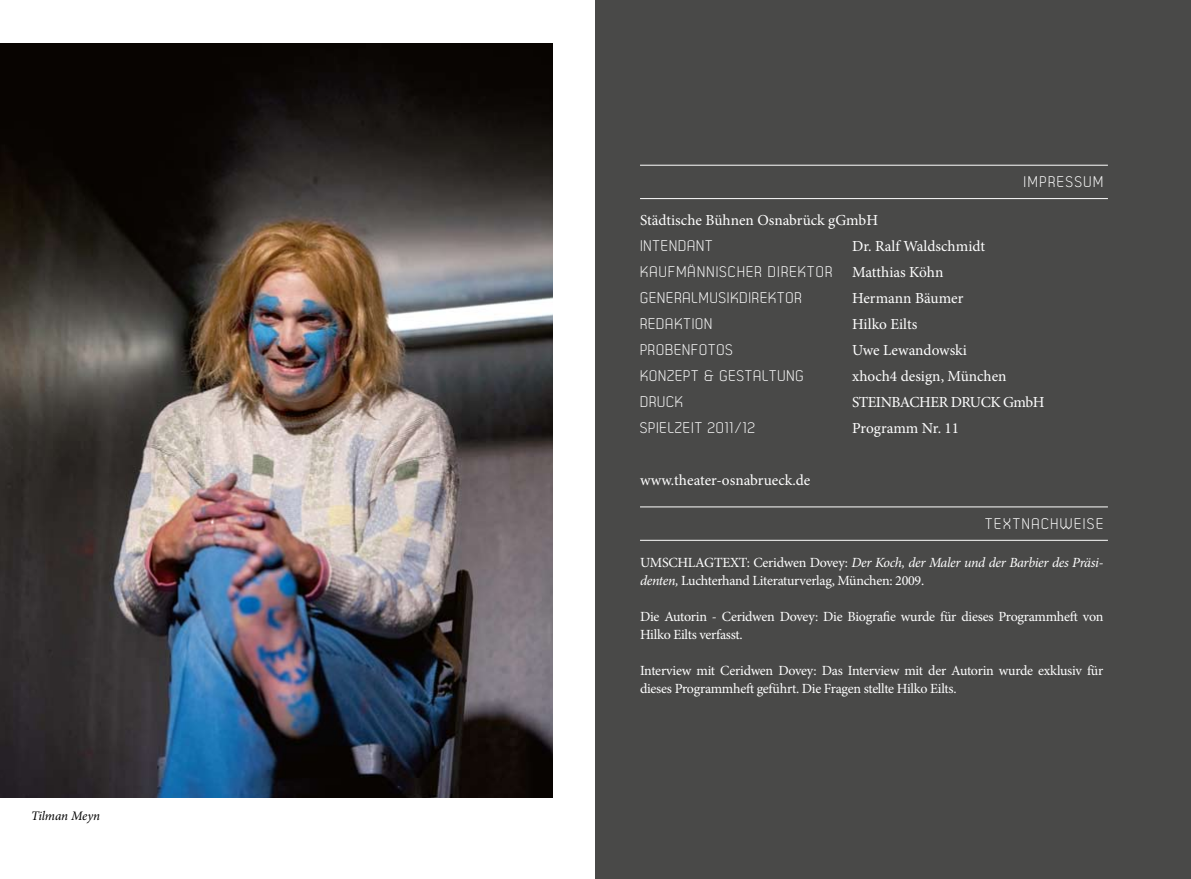
<style>
.page{position:relative;width:1191px;height:879px;background:#fff}
.page>*{position:absolute;margin:0;border:0;box-sizing:border-box;transform-origin:0 0}
.t1{font:15.4px "Minion Pro";letter-spacing:-.005em;color:#fff}
.t2{font:15.4px "Dekar Special";letter-spacing:.06em;color:#fff}
.t3{font:15.4px "Minion Pro";letter-spacing:-.03em;color:#fff}
.t4{font:15.4px "Dekar Special";letter-spacing:.105em;color:#fff}
.t5{font:14px/18px "Minion Pro";letter-spacing:-.02em;color:#fff}
.t6{font:italic 13px "Minion Pro";letter-spacing:-.01em;color:#000}
.s1{font-style:italic}
</style>
<div class="page">
<div style="left:595px;top:0;width:596px;height:879px;background:#494948"></div>
<hr style="left:640px;top:165px;width:468px;height:1px;background:#fff">
<hr style="left:640px;top:198px;width:468px;height:1px;background:#fff">
<hr style="left:640px;top:506px;width:468px;height:1px;background:#fff">
<hr style="left:640px;top:540px;width:468px;height:1px;background:#fff">
<img style="left:0;top:43px;width:553px;height:754px">
<p class="t6" style="left:31px;top:807px;width:70px">Tilman Meyn</p>
<p class="t4" style="left:1023px;top:174px;width:81px">IMPRESSUM</p>
<p class="t1" style="left:640px;top:209px;width:240px">Städtische Bühnen Osnabrück gGmbH</p>
<p class="t2" style="left:640px;top:238px;width:14px">INTENDANT</p>
<p class="t1" style="left:852px;top:235px;width:134px">Dr. Ralf Waldschmidt</p>
<p class="t2" style="left:640px;top:264px;width:19px">KAUFMÄNNISCHER</p>
<p class="t2" style="left:768px;top:264px;width:18px">DIREKTOR</p>
<p class="t1" style="left:852px;top:261px;width:93px">Matthias Köhn</p>
<p class="t2" style="left:640px;top:290px;width:10px">GENERALMUSIKDIREKTOR</p>
<p class="t1" style="left:852px;top:287px;width:113px">Hermann Bäumer</p>
<p class="t2" style="left:640px;top:316px;width:17px">REDAKTION</p>
<p class="t1" style="left:852px;top:313px;width:67px">Hilko Eilts</p>
<p class="t2" style="left:640px;top:342px;width:10px">PROBEN</p>
<p class="t2" style="left:691px;top:342px;width:17px">FOTOS</p>
<p class="t1" style="left:852px;top:339px;width:116px">Uwe Lewandowski</p>
<p class="t2" style="left:640px;top:368px;width:89px">KONZEPT &amp; GESTALTUN</p>
<p class="t2" style="left:795px;top:368px;width:10px">G</p>
<p class="t1" style="left:852px;top:365px;width:156px">xhoch4 design, München</p>
<p class="t2" style="left:640px;top:394px;width:19px">DRUCK</p>
<p class="t3" style="left:852px;top:391px;width:194px">STEINBACHER DRUCK GmbH</p>
<p class="t2" style="left:640px;top:420px;width:16px">SPIEL</p>
<p class="t2" style="left:675px;top:420px;width:82px">ZEIT 2011/12</p>
<p class="t1" style="left:852px;top:417px;width:109px">Programm Nr. 11</p>
<p class="t1" style="left:640px;top:469px;width:172px">www.theater-osnabrueck.de</p>
<p class="t2" style="left:985px;top:516px;width:38px">TEXTNACH</p>
<p class="t2" style="left:1060px;top:516px;width:23px">WEISE</p>
<p class="t5" style="left:640px;top:554px;width:465px">UMSCHLAGTEXT: Ceridwen Dovey: <span class="s1">Der Koch, der Maler und der Barbier des Präsi&shy;denten,</span> Luchterhand Literaturverlag, München: 2009.</p>
<p class="t5" style="left:640px;top:608px;width:465px">Die Autorin - Ceridwen Dovey: Die Biografie wurde für dieses Programmheft von<br>Hilko Eilts verfasst.</p>
<p class="t5" style="left:640px;top:662px;width:465px">Interview mit Ceridwen Dovey: Das Interview mit der Autorin wurde exklusiv für dieses Programmheft geführt. Die Fragen stellte Hilko Eilts.</p>
</div>
